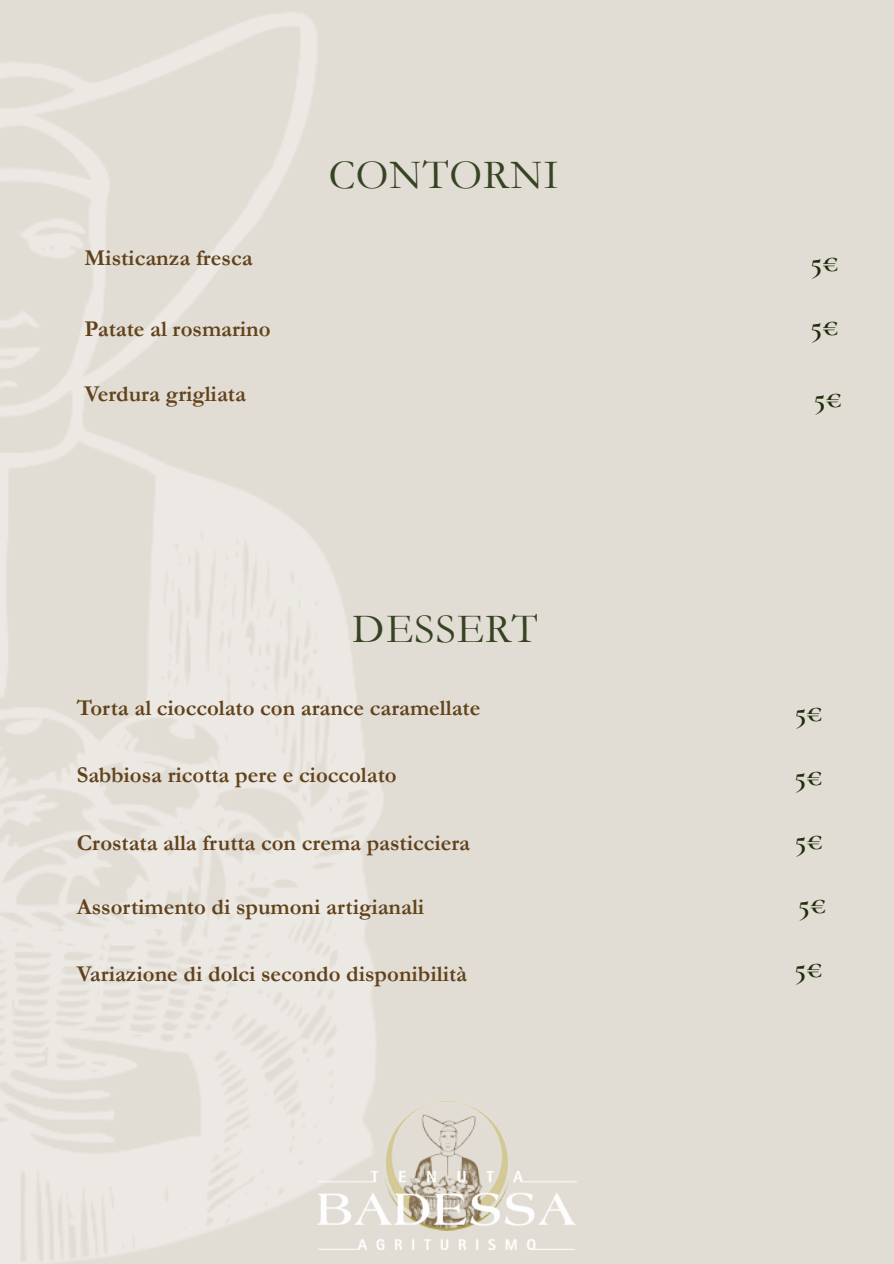
<style>
.page{position:relative;width:894px;height:1264px;background:#fff}
.page>*{position:absolute;margin:0;border:0;box-sizing:border-box;transform-origin:0 0}
.t1{font:41.85px "Garamond";letter-spacing:.025em;color:#1f2f0a}
.t2{font:700 28.35px "Cormorant Garamond";color:#1f2f0a}
.t3{font:700 22.8px "Garamond";color:#62421a}
.t4{font:700 22.65px "Garamond";color:#62421a}
</style>
<div class="page">
<div style="left:0;top:0;width:893px;height:1263px;background:#e1ddd5"></div>
<img style="left:0;top:12px;width:397px;height:1251px">
<img style="left:382px;top:1100px;width:126px;height:71px">
<img style="left:317px;top:1171px;width:259px;height:78px">
<p class="t3" style="left:84px;top:245px;width:170px">Misticanza fresca</p>
<h1 class="t3" style="left:84px;top:316px;width:188px">Patate al rosmarino</h1>
<p class="t3" style="left:84px;top:381px;width:163px">Verdura grigliata</p>
<h1 class="t1" style="left:328px;top:152px;width:232px">CONTORNI</h1>
<h1 class="t1" style="left:353px;top:605px;width:186px">DESSERT</h1>
<p class="t4" style="left:77px;top:695px;width:405px">Torta al cioccolato con arance caramellate</p>
<h2 class="t4" style="left:77px;top:763px;width:321px">Sabbiosa ricotta pere e cioccolato</h2>
<h1 class="t4" style="left:77px;top:830px;width:394px">Crostata alla frutta con crema pasticciera</h1>
<p class="t4" style="left:77px;top:894px;width:349px">Assortimento di spumoni artigianali</p>
<h2 class="t2" style="left:810px;top:245px;width:30px">5€</h2>
<h2 class="t2" style="left:810px;top:309px;width:30px">5€</h2>
<p class="t2" style="left:813px;top:381px;width:30px">5€</p>
<h2 class="t2" style="left:794px;top:695px;width:30px">5€</h2>
<h2 class="t2" style="left:794px;top:759px;width:30px">5€</h2>
<p class="t2" style="left:794px;top:822px;width:30px">5€</p>
<h2 class="t2" style="left:798px;top:886px;width:30px">5€</h2>
<p class="t4" style="left:77px;top:961px;width:391px">Variazione di dolci secondo disponibilità</p>
<h2 class="t2" style="left:794px;top:950px;width:30px">5€</h2>
</div>
